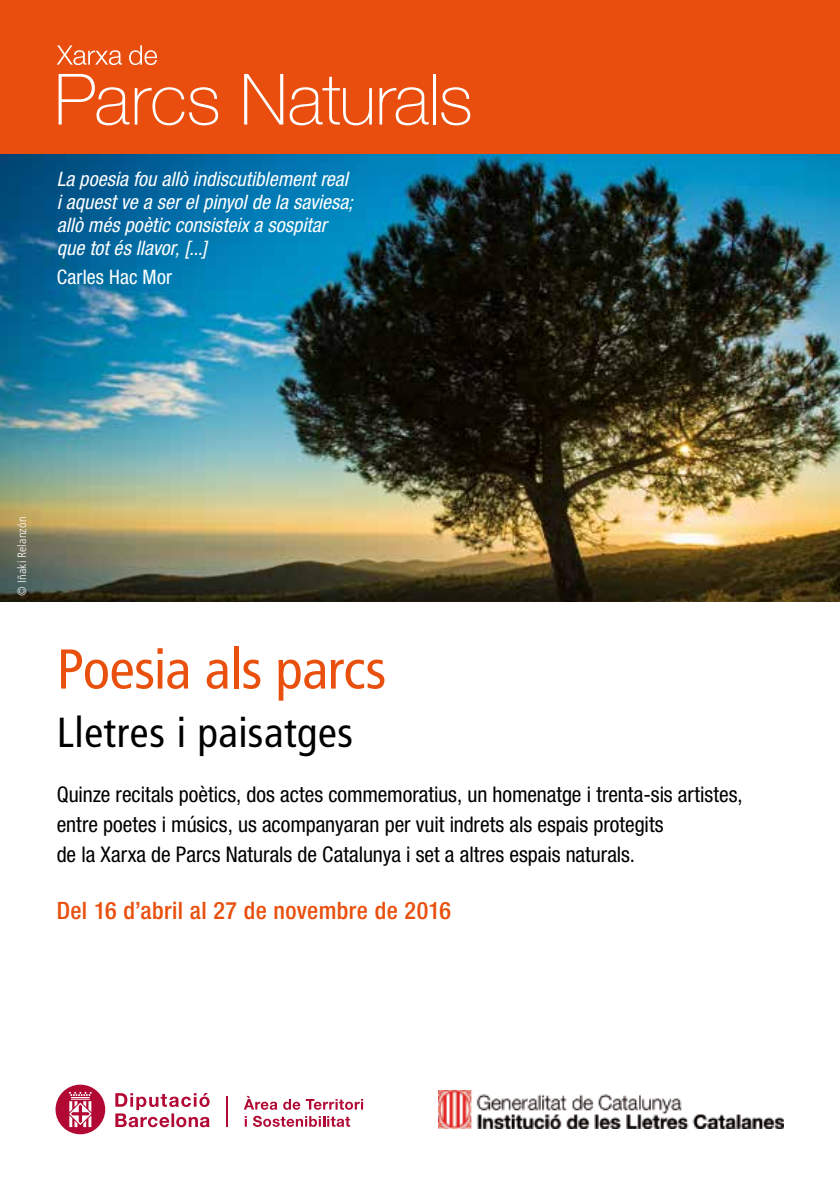
<style>
.page{position:relative;width:840px;height:1191px;background:#fff}
.page>*{position:absolute;margin:0;border:0;box-sizing:border-box;transform-origin:0 0}
.t1{font:condensed 56px "Frutiger LT Std";letter-spacing:-.01em;color:#e9500e}
.t2{font:condensed 42px "Frutiger LT Std";letter-spacing:.015em;color:#000}
.t3{font:500 condensed 24px "Helvetica Neue LT Std";letter-spacing:.015em;color:#e9500e}
.t4{font:condensed 21.6px/30px "Helvetica Neue LT Std";color:#000}
.t5{font:italic condensed 20px/23px "Helvetica Neue LT Std";letter-spacing:.005em;color:#fff}
.t6{font:condensed 20px "Helvetica Neue LT Std";letter-spacing:.01em;color:#fff}
.t7{font:300 condensed 12px "Frutiger LT Std";letter-spacing:.02em;color:#fff}
</style>
<div class="page">
<img style="left:0;top:153px;width:839px;height:448px">
<img style="left:438px;top:1090px;width:344px;height:38px">
<hr style="left:226px;top:1096px;width:1px;height:31px;background:#b10933">
<svg style="left:115px;top:1093px;width:94px;height:34px"></svg>
<svg style="left:55px;top:1084px;width:50px;height:50px"></svg>
<svg style="left:244px;top:1095px;width:33px;height:14px"></svg>
<svg style="left:283px;top:1099px;width:80px;height:10px"></svg>
<svg style="left:244px;top:1116px;width:3px;height:10px"></svg>
<svg style="left:253px;top:1115px;width:97px;height:11px"></svg>
<div style="left:0;top:0;width:839px;height:153px;background:#e94e0f"></div>
<svg style="left:57px;top:45px;width:65px;height:20px"></svg>
<svg style="left:129px;top:45px;width:28px;height:20px"></svg>
<svg style="left:59px;top:74px;width:70px;height:51px"></svg>
<svg style="left:135px;top:87px;width:83px;height:38px"></svg>
<svg style="left:244px;top:74px;width:39px;height:50px"></svg>
<svg style="left:289px;top:77px;width:83px;height:48px"></svg>
<svg style="left:379px;top:87px;width:49px;height:38px"></svg>
<hr style="left:433px;top:74px;width:2px;height:50px;background:#fff">
<svg style="left:441px;top:87px;width:29px;height:38px"></svg>
<p class="t5" style="left:57px;top:167px;width:297px">La poesia fou allò indiscutiblement real i aquest ve a ser el pinyol de la saviesa; allò més poètic consisteix a sospitar que tot és llavor, [...]</p>
<p class="t6" style="left:57px;top:265px;width:117px">Carles Hac Mor</p>
<p class="t7" style="left:15px;top:595px;width:80px;rotate:-90deg">© Iñaki Relanzón</p>
<h1 class="t1" style="left:57px;top:636px;width:331px">Poesia als parcs</h1>
<h2 class="t2" style="left:57px;top:708px;width:298px">Lletres i paisatges</h2>
<p class="t4" style="left:57px;top:779px;width:687px">Quinze recitals poètics, dos actes commemoratius, un homenatge i trenta-sis artistes, entre poetes i músics, us acompanyaran per vuit indrets als espais protegits<br>de la Xarxa de Parcs Naturals de Catalunya i set a altres espais naturals.</p>
<p class="t3" style="left:57px;top:896px;width:395px">Del 16 d’abril al 27 de novembre de 2016</p>
</div>
